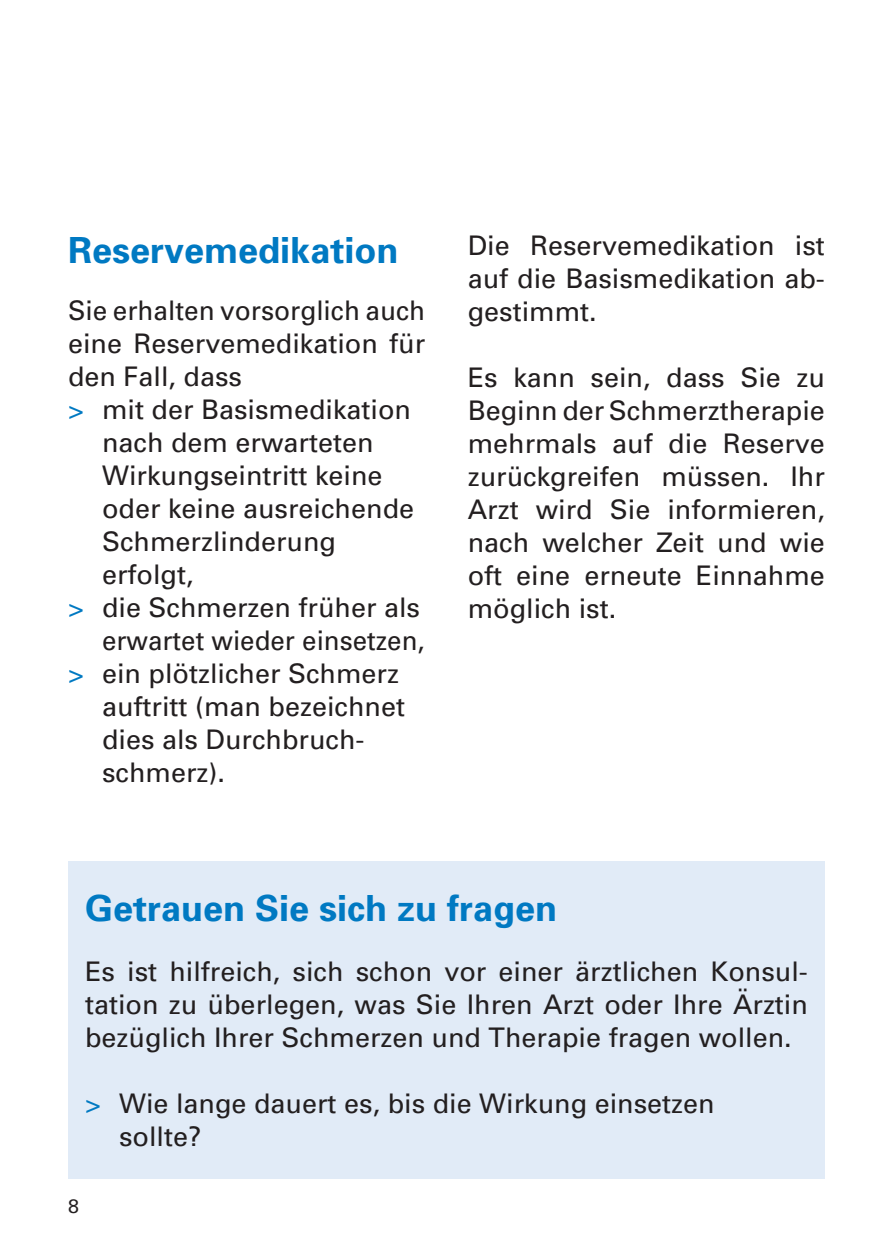
<style>
.page{position:relative;width:893px;height:1259px;background:#fff}
.page>*{position:absolute;margin:0;border:0;box-sizing:border-box;transform-origin:0 0}
.t1{font:700 36px "Univers";color:#0079c2}
.t2{font:27px/33px "Univers";color:#231f20;text-align:justify}
.t3{font:27px "Univers";color:#231f20;scale:.96 1}
.t4{font:19.5px "Univers";color:#231f20}
.s1{color:#0079c2}
</style>
<div class="page">
<div style="left:68px;top:862px;width:757px;height:317px;background:#e1ebf7"></div>
<h1 class="t1" style="left:68px;top:227px;width:332px">Reservemedikation</h1>
<p class="t2" style="left:68px;top:293px;width:359px">Sie erhalten vorsorglich auch</p>
<p class="t2" style="left:68px;top:326px;width:359px">eine Reservemedikation für</p>
<p class="t2" style="left:68px;top:359px;width:176px">den Fall, dass</p>
<p class="t2" style="left:68px;top:392px;width:345px"><span class="s1">&gt;</span> mit der Basismedikation</p>
<p class="t2" style="left:102px;top:425px;width:273px">nach dem erwarteten</p>
<p class="t2" style="left:102px;top:458px;width:282px">Wirkungseintritt keine</p>
<p class="t2" style="left:102px;top:491px;width:314px">oder keine ausreichende</p>
<p class="t2" style="left:102px;top:524px;width:236px">Schmerzlinderung</p>
<p class="t2" style="left:102px;top:557px;width:93px">erfolgt,</p>
<p class="t2" style="left:68px;top:590px;width:354px"><span class="s1">&gt;</span> die Schmerzen früher als</p>
<p class="t3" style="left:102px;top:623px;width:338px">erwartet wieder einsetzen,</p>
<p class="t2" style="left:68px;top:656px;width:333px"><span class="s1">&gt;</span> ein plötzlicher Schmerz</p>
<p class="t2" style="left:102px;top:689px;width:304px">auftritt (man bezeichnet</p>
<p class="t2" style="left:102px;top:722px;width:264px">dies als Durchbruch-</p>
<p class="t2" style="left:102px;top:755px;width:124px">schmerz).</p>
<p class="t2" style="left:468px;top:228px;width:359px">Die Reservemedikation ist auf die Basismedikation ab&shy;gestimmt.</p>
<p class="t2" style="left:468px;top:360px;width:359px">Es kann sein, dass Sie zu Beginn der Schmerztherapie mehrmals auf die Reserve zurückgreifen müssen. Ihr Arzt wird Sie informieren, nach welcher Zeit und wie oft eine erneute Einnahme möglich ist.</p>
<h1 class="t1" style="left:85px;top:884px;width:474px">Getrauen Sie sich zu fragen</h1>
<p class="t2" style="left:85px;top:954px;width:724px">Es ist hilfreich, sich schon vor einer ärztlichen Konsul&shy;tation zu überlegen, was Sie Ihren Arzt oder Ihre Ärztin bezüglich Ihrer Schmerzen und Therapie fragen wollen.</p>
<p class="t2" style="left:119px;top:1086px;width:597px;text-indent:-34px"><span class="s1">&gt;</span> Wie lange dauert es, bis die Wirkung einsetzen sollte?</p>
<p class="t4" style="left:68px;top:1194px;width:12px">8</p>
</div>
